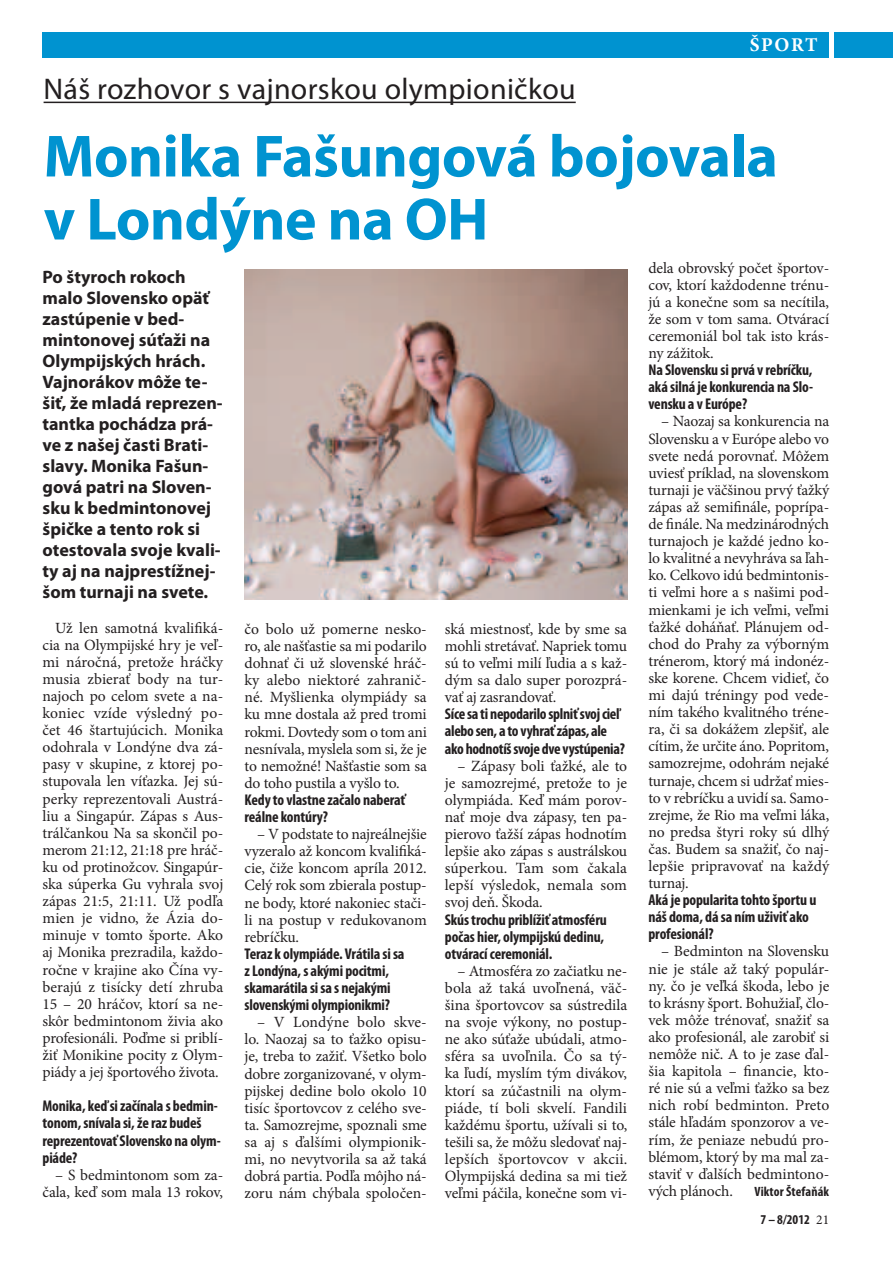
<style>
.page{position:relative;width:893px;height:1263px;background:#fff}
.page>*{position:absolute;margin:0;border:0;box-sizing:border-box;transform-origin:0 0}
.t1{font:700 60px/63px "Myriad Pro";letter-spacing:-.01em;color:#0093d0}
.t2{font:30px "Myriad Pro";letter-spacing:.01em;color:#231f20}
.t3{font:700 19.5px "Minion Pro";letter-spacing:.145em;color:#fff}
.t4{font:700 18px/21px "Myriad Pro";color:#231f20}
.t5{font:15.6px/17.1px "Minion Pro";letter-spacing:-.01em;color:#231f20;text-align:justify}
.t6{font:700 condensed 15.6px/17.1px "Myriad Pro";letter-spacing:-.01em;color:#231f20}
.t7{font:700 condensed 13.5px "Myriad Pro";letter-spacing:.005em;color:#231f20}
.s1{font-family:"Minion Pro";font-weight:400;font-stretch:normal}
</style>
<div class="page">
<div style="left:43px;top:32px;width:786px;height:25px;background:#0093d0"></div>
<div style="left:835px;top:32px;width:58px;height:26px;background:#0093d0"></div>
<hr style="left:44px;top:102px;width:532px;height:1px;background:#231f20">
<img style="left:244px;top:270px;width:383px;height:330px">
<p class="t3" style="left:750px;top:31px;width:69px">šport</p>
<h2 class="t2" style="left:44px;top:71px;width:534px">Náš rozhovor s vajnorskou olympioničkou</h2>
<h1 class="t1" style="left:44px;top:123px;width:736px">Monika Fašungová bojovala v Londýne na OH</h1>
<p class="t4" style="left:43px;top:266px;width:182px">Po štyroch rokoch malo Slovensko opäť zastúpenie v bed&shy;mintonovej súťaži na<br>Olympijských hrách.<br>Vajnorákov môže te&shy;šiť, že mladá reprezen&shy;tantka pochádza prá&shy;ve z našej časti Brati&shy;slavy. Monika Fašun&shy;gová patri na Sloven&shy;sku k bedmintonovej špičke a tento rok si otestovala svoje kvali&shy;ty aj na najprestížnej&shy;šom turnaji na svete.</p>
<p class="t5" style="left:43px;top:619px;width:182px;text-indent:13px">Už len samotná kvalifiká&shy;cia na Olympijské hry je veľ&shy;mi náročná, pretože hráčky musia zbierať body na tur&shy;najoch po celom svete a na&shy;koniec vzíde výsledný po&shy;čet 46 štartujúcich. Monika odohrala v Londýne dva zá&shy;pasy v skupine, z ktorej po&shy;stupovala len víťazka. Jej sú&shy;perky reprezentovali Austrá&shy;liu a Singapúr. Zápas s Aus&shy;trálčankou Na sa skončil po&shy;merom 21:12, 21:18 pre hráč&shy;ku od protinožcov. Singapúr&shy;ska súperka Gu vyhrala svoj zápas 21:5, 21:11. Už podľa mien je vidno, že Ázia do&shy;minuje v tomto športe. Ako aj Monika prezradila, každo&shy;ročne v krajine ako Čína vy&shy;berajú z tisícky detí zhruba 15 – 20 hráčov, ktorí sa ne&shy;skôr bedmintonom živia ako profesionáli. Poďme si priblí&shy;žiť Monikine pocity z Olym&shy;piády a jej športového života.</p>
<p class="t6" style="left:43px;top:1097px;width:180px">Monika, keď si začínala s bedmin&shy;tonom, snívala si, že raz budeš reprezentovať Slovensko na olym&shy;piáde?</p>
<p class="t5" style="left:43px;top:1166px;width:182px;text-align:right">– S bedmintonom som za&shy;čala, keď som mala 13 rokov,</p>
<p class="t5" style="left:244px;top:620px;width:184px">čo bolo už pomerne nesko&shy;ro, ale našťastie sa mi podarilo dohnať či už slovenské hráč&shy;ky alebo niektoré zahranič&shy;né. Myšlienka olympiády sa ku mne dostala až pred tromi rokmi. Dovtedy som o tom ani nesnívala, myslela som si, že je to nemožné! Našťastie som sa do toho pustila a vyšlo to.</p>
<p class="t6" style="left:244px;top:791px;width:162px">Kedy to vlastne začalo naberať reálne kontúry?</p>
<p class="t5" style="left:244px;top:826px;width:184px;text-indent:13px">– V podstate to najreálnejšie vyzeralo až koncom kvalifiká&shy;cie, čiže koncom apríla 2012.<br>Celý rok som zbierala postup&shy;ne body, ktoré nakoniec stači&shy;li na postup v redukovanom rebríčku.</p>
<p class="t6" style="left:244px;top:945px;width:161px">Teraz k olympiáde. Vrátila si sa z Londýna, s akými pocitmi, skamarátila si sa s nejakými slovenskými olympionikmi?</p>
<p class="t5" style="left:245px;top:1014px;width:184px;text-indent:13px">– V Londýne bolo skve&shy;lo. Naozaj sa to ťažko opisu&shy;je, treba to zažiť. Všetko bolo dobre zorganizované, v olym&shy;pijskej dedine bolo okolo 10 tisíc športovcov z celého sve&shy;ta. Samozrejme, spoznali sme sa aj s ďalšími olympionik&shy;mi, no nevytvorila sa až taká dobrá partia. Podľa môjho ná&shy;zoru nám chýbala spoločen-</p>
<p class="t5" style="left:445px;top:620px;width:184px">ská miestnosť, kde by sme sa mohli stretávať. Napriek tomu sú to veľmi milí ľudia a s kaž&shy;dým sa dalo super porozprá&shy;vať aj zasrandovať.</p>
<p class="t6" style="left:445px;top:705px;width:182px">Síce sa ti nepodarilo splniť svoj cieľ alebo sen, a to vyhrať zápas, ale ako hodnotíš svoje dve vystúpenia?</p>
<p class="t5" style="left:445px;top:757px;width:184px;text-indent:13px">– Zápasy boli ťažké, ale to je samozrejmé, pretože to je olympiáda. Keď mám porov&shy;nať moje dva zápasy, ten pa&shy;pierovo ťažší zápas hodnotím lepšie ako zápas s austrálskou súperkou. Tam som čakala lepší výsledok, nemala som svoj deň. Škoda.</p>
<p class="t6" style="left:445px;top:910px;width:163px">Skús trochu priblížiť atmosféru počas hier, olympijskú dedinu, otvárací ceremoniál.</p>
<p class="t5" style="left:445px;top:962px;width:184px;text-indent:13px">– Atmosféra zo začiatku ne&shy;bola až taká uvoľnená, väč&shy;šina športovcov sa sústredila na svoje výkony, no postup&shy;ne ako súťaže ubúdali, atmo&shy;sféra sa uvoľnila. Čo sa tý&shy;ka ľudí, myslím tým divákov, ktorí sa zúčastnili na olym&shy;piáde, tí boli skvelí. Fandili každému športu, užívali si to, tešili sa, že môžu sledovať naj&shy;lepších športovcov v akcii.<br>Olympijská dedina sa mi tiež veľmi páčila, konečne som vi-</p>
<p class="t5" style="left:648px;top:259px;width:182px">dela obrovský počet športov&shy;cov, ktorí každodenne trénu&shy;jú a konečne som sa necítila, že som v tom sama. Otvárací ceremoniál bol tak isto krás&shy;ny zážitok.</p>
<p class="t6" style="left:648px;top:361px;width:166px;text-align:justify">Na Slovensku si prvá v rebríčku, aká silná je konkurencia na Slo&shy;vensku a v Európe?</p>
<p class="t5" style="left:648px;top:413px;width:182px;text-indent:13px">– Naozaj sa konkurencia na Slovensku a v Európe alebo vo svete nedá porovnať. Môžem uviesť príklad, na slovenskom turnaji je väčšinou prvý ťažký zápas až semifinále, poprípa&shy;de finále. Na medzinárodných turnajoch je každé jedno ko&shy;lo kvalitné a nevyhráva sa ľah&shy;ko. Celkovo idú bedmintonis&shy;ti veľmi hore a s našimi pod&shy;mienkami je ich veľmi, veľmi ťažké doháňať. Plánujem od&shy;chod do Prahy za výborným trénerom, ktorý má indonéz&shy;ske korene. Chcem vidieť, čo mi dajú tréningy pod vede&shy;ním takého kvalitného tréne&shy;ra, či sa dokážem zlepšiť, ale cítim, že určite áno. Popritom, samozrejme, odohrám nejaké turnaje, chcem si udržať mies&shy;to v rebríčku a uvidí sa. Samo&shy;zrejme, že Rio ma veľmi láka, no predsa štyri roky sú dlhý čas. Budem sa snažiť, čo naj&shy;lepšie pripravovať na každý turnaj.</p>
<p class="t6" style="left:648px;top:891px;width:169px">Aká je popularita tohto športu u náš doma, dá sa ním uživiť ako profesionál?</p>
<p class="t5" style="left:648px;top:943px;width:182px;text-indent:13px">– Bedminton na Slovensku nie je stále až taký populár&shy;ny. čo je veľká škoda, lebo je to krásny šport. Bohužiaľ, člo&shy;vek môže trénovať, snažiť sa ako profesionál, ale zarobiť si nemôže nič. A to je zase ďal&shy;šia kapitola – financie, kto&shy;ré nie sú a veľmi ťažko sa bez nich robí bedminton. Preto stále hľadám sponzorov a ve&shy;rím, že peniaze nebudú pro&shy;blémom, ktorý by ma mal za&shy;staviť v ďalších bedmintono&shy;vých plánoch.</p>
<p class="t7" style="left:755px;top:1183px;width:76px">Viktor Štefaňák</p>
<p class="t7" style="left:760px;top:1211px;width:70px">7 – 8/2012 <span class="s1">21</span></p>
</div>
